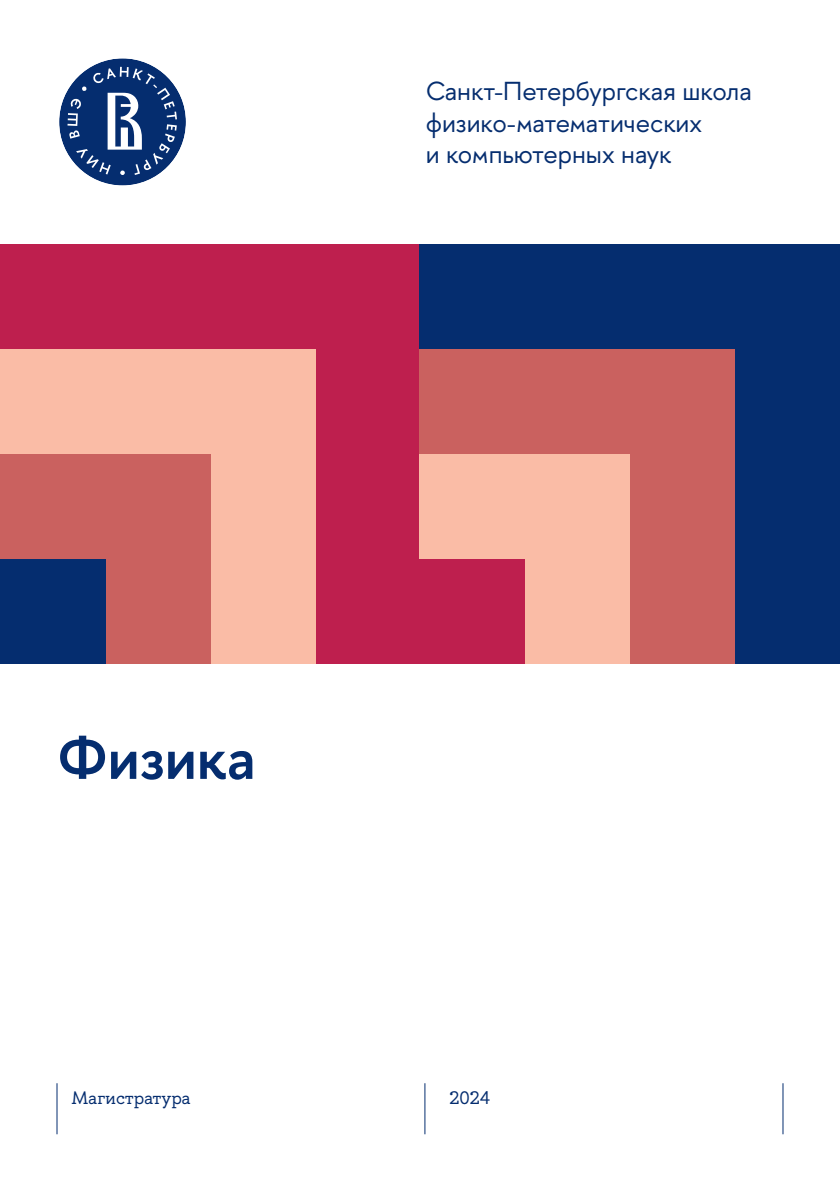
<style>
.page{position:relative;width:840px;height:1191px;background:#fff}
.page>*{position:absolute;margin:0;border:0;box-sizing:border-box;transform-origin:0 0}
.t1{font:600 60px "HSE Sans";color:#052d6f}
.t2{font:26px/31.2px "HSE Sans";color:#052d6f}
.t3{font:18px "HSE Slab";color:#052d6f}
</style>
<div class="page">
<hr style="left:782px;top:1083px;width:1px;height:51px;background:#052d6f">
<hr style="left:56px;top:1083px;width:1px;height:51px;background:#052d6f">
<hr style="left:424px;top:1083px;width:1px;height:51px;background:#052d6f">
<div style="left:0;top:244px;width:420px;height:420px;background:#be1f4e"></div>
<div style="left:0;top:349px;width:315px;height:315px;background:#fabca6"></div>
<div style="left:0;top:454px;width:210px;height:210px;background:#ca615f"></div>
<div style="left:0;top:559px;width:105px;height:105px;background:#052d6f"></div>
<div style="left:419px;top:244px;width:420px;height:420px;background:#052d6f"></div>
<div style="left:419px;top:349px;width:315px;height:315px;background:#ca615f"></div>
<div style="left:419px;top:454px;width:210px;height:210px;background:#fabca6"></div>
<div style="left:419px;top:559px;width:105px;height:105px;background:#be1f4e"></div>
<svg style="left:59px;top:58px;width:127px;height:128px"></svg>
<p class="t2" style="left:425px;top:76px;width:327px">Санкт-Петербургская школа физико-математических<br>и компьютерных наук</p>
<h1 class="t1" style="left:57px;top:719px;width:199px">Физика</h1>
<p class="t3" style="left:71px;top:1086px;width:121px">Магистратура</p>
<p class="t3" style="left:449px;top:1086px;width:42px">2024</p>
</div>
